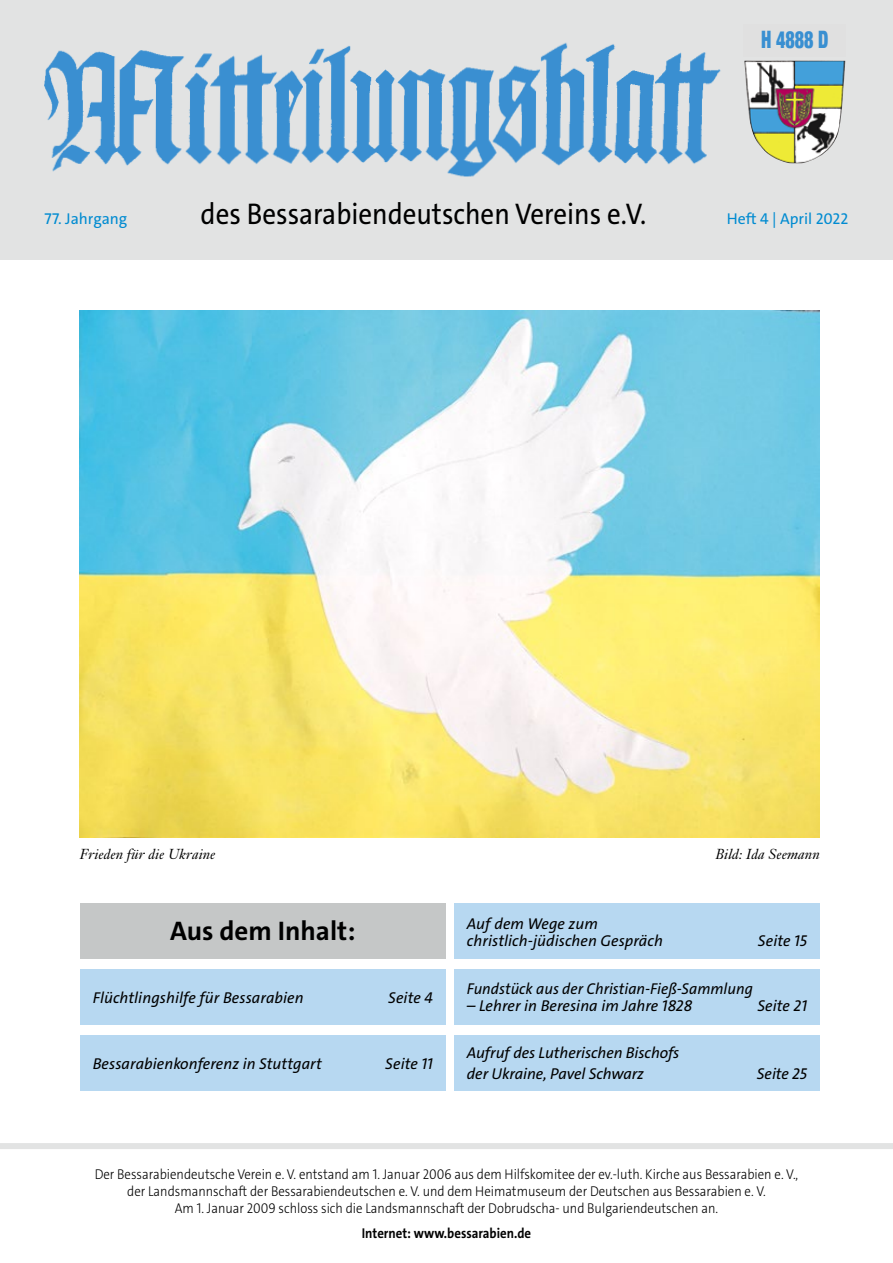
<style>
.page{position:relative;width:893px;height:1263px;background:#fff}
.page>*{position:absolute;margin:0;border:0;box-sizing:border-box;transform-origin:0 0}
.t1{font:30px "The Sans";color:#000;scale:.9 1}
.t2{font:700 27px "The Sans";color:#000}
.t3{font:900 condensed 24px "Helvetica Neue";color:#398fd1;scale:.75 1}
.t4{font:italic 15.75px/20.2px "The Sans";letter-spacing:.005em;color:#000}
.t5{font:15.75px "The Sans";color:#008bd1}
.t6{font:300 14.25px/17.1px "The Sans";color:#000;text-align:center;scale:.9 1}
.t7{font:italic 14.25px "Janson Text";letter-spacing:.005em;color:#000}
.t8{font:700 14.25px "The Sans";color:#000;scale:.9 1}
</style>
<div class="page">
<div style="left:0;top:0;width:893px;height:260px;background:#e2e3e3"></div>
<div style="left:0;top:1143px;width:893px;height:6px;background:#e2e3e3"></div>
<div style="left:80px;top:904px;width:366px;height:55px;background:#c5c7c7"></div>
<div style="left:454px;top:1035px;width:366px;height:55px;background:#b7d8f1"></div>
<div style="left:454px;top:904px;width:366px;height:55px;background:#b7d8f1"></div>
<div style="left:80px;top:969px;width:366px;height:56px;background:#b7d8f1"></div>
<div style="left:80px;top:1035px;width:366px;height:55px;background:#b7d8f1"></div>
<div style="left:454px;top:969px;width:366px;height:56px;background:#b7d8f1"></div>
<img style="left:80px;top:311px;width:740px;height:527px">
<img style="left:44px;top:42px;width:677px;height:135px">
<img style="left:744px;top:60px;width:101px;height:103px">
<h3 class="t3" style="left:761px;top:19px;width:91px">H 4888 D</h3>
<p class="t5" style="left:45px;top:209px;width:84px">77. Jahrgang</p>
<h1 class="t1" style="left:201px;top:195px;width:497px">des Bessarabiendeutschen Vereins e.V.</h1>
<p class="t5" style="left:727px;top:209px;width:123px">Heft 4 | April 2022</p>
<p class="t7" style="left:80px;top:845px;width:137px">Frieden für die Ukraine</p>
<p class="t7" style="left:715px;top:845px;width:106px">Bild: Ida Seemann</p>
<h2 class="t2" style="left:170px;top:913px;width:187px">Aus dem Inhalt:</h2>
<p class="t4" style="left:93px;top:987px;width:212px">Flüchtlingshilfe für Bessarabien</p>
<p class="t4" style="left:388px;top:987px;width:46px">Seite 4</p>
<p class="t4" style="left:93px;top:1053px;width:231px">Bessarabienkonferenz in Stuttgart</p>
<p class="t4" style="left:385px;top:1053px;width:49px">Seite 11</p>
<p class="t4" style="left:467px;top:915px;width:198px;line-height:17.2px">Auf dem Wege zum christlich-jüdischen Gespräch</p>
<p class="t4" style="left:758px;top:930px;width:51px">Seite 15</p>
<p class="t4" style="left:467px;top:979px;width:288px">Fundstück aus der Christian-Fieß-Sammlung</p>
<p class="t4" style="left:467px;top:996px;width:227px">– Lehrer in Beresina im Jahre 1828</p>
<p class="t4" style="left:757px;top:996px;width:51px">Seite 21</p>
<p class="t4" style="left:467px;top:1043px;width:214px">Aufruf des Lutherischen Bischofs der Ukraine, Pavel Schwarz</p>
<p class="t4" style="left:757px;top:1063px;width:52px">Seite 25</p>
<p class="t6" style="left:95px;top:1166px;width:783px">Der Bessarabiendeutsche Verein e. V. entstand am 1. Januar 2006 aus dem Hilfskomitee der ev.-luth. Kirche aus Bessarabien e. V., der Landsmannschaft der Bessarabiendeutschen e. V. und dem Heimatmuseum der Deutschen aus Bessarabien e. V.<br>Am 1. Januar 2009 schloss sich die Landsmannschaft der Dobrudscha- und Bulgariendeutschen an.</p>
<p class="t8" style="left:362px;top:1224px;width:190px">Internet: www.bessarabien.de</p>
</div>
